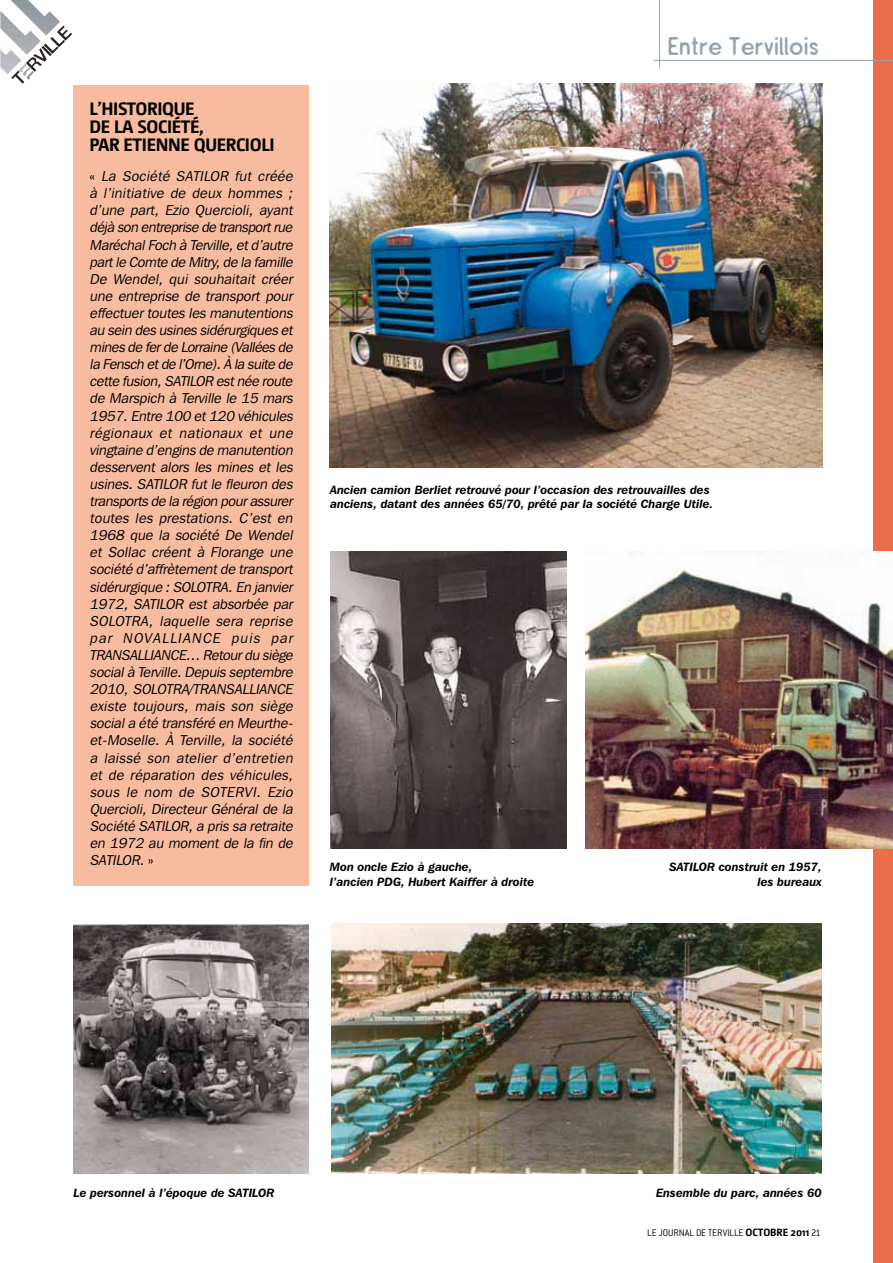
<style>
.page{position:relative;width:893px;height:1263px;background:#fff}
.page>*{position:absolute;margin:0;border:0;box-sizing:border-box;transform-origin:0 0}
.t1{font:22.5px "Re Siple Rounded";letter-spacing:-.025em;color:#96a1b1}
.t2{font:700 18px/18px "Camingo";letter-spacing:-.015em;color:#000}
.t3{font:italic 14.25px/17.1px "Franklin Gothic IT Cby BT";color:#000;text-align:justify}
.t4{font:italic 600 12px/14.4px "Franklin Gothic IT Cby BT";color:#000}
.t5{font:300 10.5px "Conduit ITC";color:#000}
.t6{font:700 10.5px "Camingo";color:#000}
.s1{font-style:normal}
.s2{font-family:"Conduit ITC";font-weight:300}
</style>
<div class="page">
<svg style="left:0;top:0;width:72px;height:84px"></svg>
<div style="left:873px;top:0;width:20px;height:1263px;background:#eb6d48"></div>
<hr style="left:654px;top:60px;width:239px;height:1px;background:#96a1b1">
<hr style="left:659px;top:0;width:1px;height:68px;background:#96a1b1">
<div style="left:73px;top:85px;width:236px;height:800px;background:#f7bca0"></div>
<img style="left:331px;top:924px;width:491px;height:249px">
<img style="left:586px;top:551px;width:307px;height:297px">
<img style="left:330px;top:84px;width:493px;height:384px">
<img style="left:330px;top:551px;width:237px;height:297px">
<img style="left:73px;top:925px;width:236px;height:248px">
<p class="t2" style="left:90px;top:100px;width:187px">L’HISTORIQUE<br>DE LA SOCIÉTÉ,<br>PAR ETIENNE QUERCIOLI</p>
<p class="t3" style="left:90px;top:167px;width:208px"><span class="s1">«</span> La Société SATILOR fut créée à l’initiative de deux hommes ; d’une part, Ezio Quercioli, ayant déjà son entreprise de transportrue MaréchalFoch à Terville,etd’autre partle Comte de Mitry,de la famille De Wendel, qui souhaitait créer une entreprise de transport pour effectuertoutes les manutentions au sein des usines sidérurgiques et mines de ferde Lorraine (Vallées de la Fensch etde l’Orne).À la suite de cette fusion,SATILOR estnée route de Marspich à Terville le 15 mars 1957.Entre 100 et120 véhicules régionaux et nationaux et une vingtaine d’engins de manutention desservent alors les mines et les usines. SATILOR fut le fleuron des transports de la région pourassurer toutes les prestations. C’est en 1968 que la société De Wendel et Sollac créent à Florange une société d’affrètementde transport sidérurgique :SOLOTRA.En janvier 1972, SATILOR est absorbée par SOLOTRA, laquelle sera reprise par NOVALLIANCE puis par TRANSALLIANCE… Retourdu siège socialà Terville.Depuis septembre 2010, SOLOTRA/TRANSALLIANCE existe toujours, mais son siège sociala été transféré en Meurthe&shy;et-Moselle. À Terville, la société a laissé son atelier d’entretien et de réparation des véhicules, sous le nom de SOTERVI. Ezio Quercioli, Directeur Général de la Société SATILOR,a pris sa retraite en 1972 au moment de la fin de SATILOR. <span class="s1">»</span></p>
<h1 class="t1" style="left:669px;top:33px;width:153px">Entre Tervillois</h1>
<p class="t4" style="left:330px;top:482px;width:384px">Ancien camion Berliet retrouvé pour l’occasion des retrouvailles des anciens, datant des années 65/70, prêté par la société Charge Utile.</p>
<p class="t4" style="left:330px;top:860px;width:206px">Mon oncle Ezio à gauche,<br>l’ancien PDG, Hubert Kaiffer à droite</p>
<p class="t4" style="left:669px;top:860px;width:154px;text-align:right">SATILOR construit en 1957, les bureaux</p>
<p class="t4" style="left:73px;top:1185px;width:202px">Le personnel à l’époque de SATILOR</p>
<p class="t4" style="left:656px;top:1185px;width:167px">Ensemble du parc, années 60</p>
<p class="t5" style="left:647px;top:1227px;width:33px">LE JOURNAL</p>
<p class="t5" style="left:696px;top:1227px;width:27px">DE TERVILL</p>
<p class="t6" style="left:739px;top:1225px;width:84px"><span class="s2">E</span> OCTO BRE 2011 <span class="s2">21</span></p>
</div>
